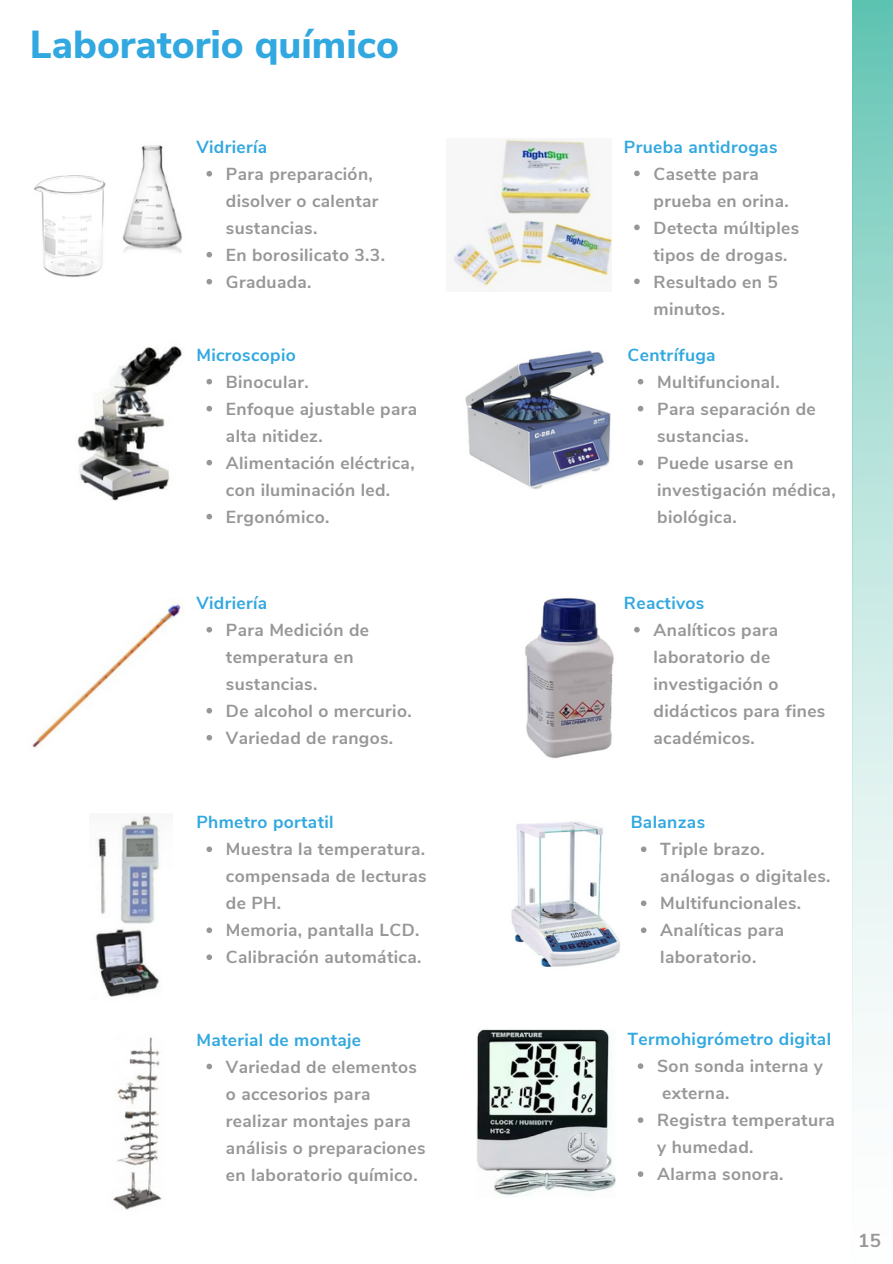
<style>
.page{position:relative;width:893px;height:1264px;background:#fff}
.page>*{position:absolute;margin:0;border:0;box-sizing:border-box;transform-origin:0 0}
.t1{font:800 39px "Nunito Sans";color:#31a8e0}
.t2{font:700 18.75px "Nunito Sans";color:#979797}
.t3{font:700 17.4px/27px "Nunito Sans";letter-spacing:.02em;color:#979797}
.t4{font:700 17.4px "Nunito Sans";letter-spacing:.02em;color:#31a8e0}
</style>
<div class="page">
<svg style="left:852px;top:0;width:40px;height:1141px"></svg>
<img style="left:122px;top:145px;width:60px;height:108px">
<img style="left:77px;top:346px;width:105px;height:155px">
<img style="left:32px;top:602px;width:149px;height:146px">
<img style="left:525px;top:597px;width:89px;height:162px">
<img style="left:95px;top:815px;width:65px;height:182px">
<img style="left:451px;top:138px;width:160px;height:152px">
<img style="left:113px;top:1037px;width:49px;height:173px">
<img style="left:476px;top:1029px;width:139px;height:168px">
<img style="left:34px;top:175px;width:72px;height:102px">
<img style="left:465px;top:350px;width:146px;height:139px">
<img style="left:511px;top:821px;width:109px;height:146px">
<svg style="left:206px;top:379px;width:6px;height:5px"></svg>
<svg style="left:206px;top:406px;width:6px;height:5px"></svg>
<svg style="left:206px;top:460px;width:6px;height:5px"></svg>
<svg style="left:206px;top:514px;width:6px;height:5px"></svg>
<svg style="left:206px;top:171px;width:6px;height:5px"></svg>
<svg style="left:206px;top:252px;width:6px;height:5px"></svg>
<svg style="left:206px;top:279px;width:6px;height:5px"></svg>
<svg style="left:634px;top:170px;width:5px;height:6px"></svg>
<svg style="left:634px;top:224px;width:5px;height:6px"></svg>
<svg style="left:634px;top:278px;width:5px;height:6px"></svg>
<svg style="left:206px;top:846px;width:6px;height:6px"></svg>
<svg style="left:206px;top:927px;width:6px;height:6px"></svg>
<svg style="left:206px;top:954px;width:6px;height:6px"></svg>
<svg style="left:640px;top:846px;width:6px;height:6px"></svg>
<svg style="left:640px;top:900px;width:6px;height:6px"></svg>
<svg style="left:640px;top:927px;width:6px;height:6px"></svg>
<svg style="left:637px;top:379px;width:6px;height:5px"></svg>
<svg style="left:637px;top:406px;width:6px;height:5px"></svg>
<svg style="left:637px;top:460px;width:6px;height:5px"></svg>
<svg style="left:206px;top:1063px;width:6px;height:6px"></svg>
<svg style="left:637px;top:1063px;width:6px;height:5px"></svg>
<svg style="left:637px;top:1117px;width:6px;height:5px"></svg>
<svg style="left:637px;top:1171px;width:6px;height:5px"></svg>
<svg style="left:206px;top:627px;width:6px;height:5px"></svg>
<svg style="left:206px;top:708px;width:6px;height:5px"></svg>
<svg style="left:206px;top:735px;width:6px;height:5px"></svg>
<svg style="left:634px;top:627px;width:5px;height:5px"></svg>
<h1 class="t1" style="left:30px;top:19px;width:370px">Laboratorio químico</h1>
<p class="t4" style="left:196px;top:135px;width:72px">Vidriería</p>
<p class="t4" style="left:624px;top:135px;width:155px">Prueba antidrogas</p>
<p class="t3" style="left:226px;top:161px;width:161px">Para preparación, disolver o calentar sustancias.<br>En borosilicato 3.3.<br>Graduada.</p>
<p class="t3" style="left:653px;top:160px;width:147px">Casette para prueba en orina.<br>Detecta múltiples tipos de drogas.<br>Resultado en 5 minutos.</p>
<p class="t4" style="left:196px;top:343px;width:101px">Microscopio</p>
<p class="t4" style="left:627px;top:343px;width:90px">Centrífuga</p>
<p class="t3" style="left:226px;top:368px;width:193px">Binocular.<br>Enfoque ajustable para alta nitidez.<br>Alimentación eléctrica, con iluminación led.<br>Ergonómico.</p>
<p class="t3" style="left:657px;top:368px;width:180px">Multifuncional.<br>Para separación de sustancias.<br>Puede usarse en investigación médica, biológica.</p>
<p class="t4" style="left:196px;top:591px;width:72px">Vidriería</p>
<p class="t4" style="left:624px;top:591px;width:82px">Reactivos</p>
<p class="t3" style="left:226px;top:616px;width:187px">Para Medición de temperatura en sustancias.<br>De alcohol o mercurio.<br>Variedad de rangos.</p>
<p class="t3" style="left:653px;top:616px;width:173px">Analíticos para laboratorio de investigación o didácticos para fines académicos.</p>
<p class="t4" style="left:196px;top:810px;width:139px">Phmetro portatil</p>
<p class="t4" style="left:630px;top:810px;width:76px">Balanzas</p>
<p class="t3" style="left:226px;top:836px;width:202px">Muestra la temperatura. compensada de lecturas de PH.<br>Memoria, pantalla LCD.<br>Calibración automática.</p>
<p class="t3" style="left:660px;top:836px;width:172px">Triple brazo. análogas o digitales.<br>Multifuncionales.<br>Analíticas para laboratorio.</p>
<p class="t4" style="left:196px;top:1028px;width:166px">Material de montaje</p>
<p class="t4" style="left:627px;top:1027px;width:205px">Termohigrómetro digital</p>
<p class="t3" style="left:226px;top:1053px;width:201px">Variedad de elementos o accesorios para realizar montajes para análisis o preparaciones en laboratorio químico.</p>
<p class="t3" style="left:657px;top:1053px;width:179px">Son sonda interna y externa.<br>Registra temperatura y humedad.<br>Alarma sonora.</p>
<p class="t2" style="left:858px;top:1228px;width:24px">15</p>
</div>
